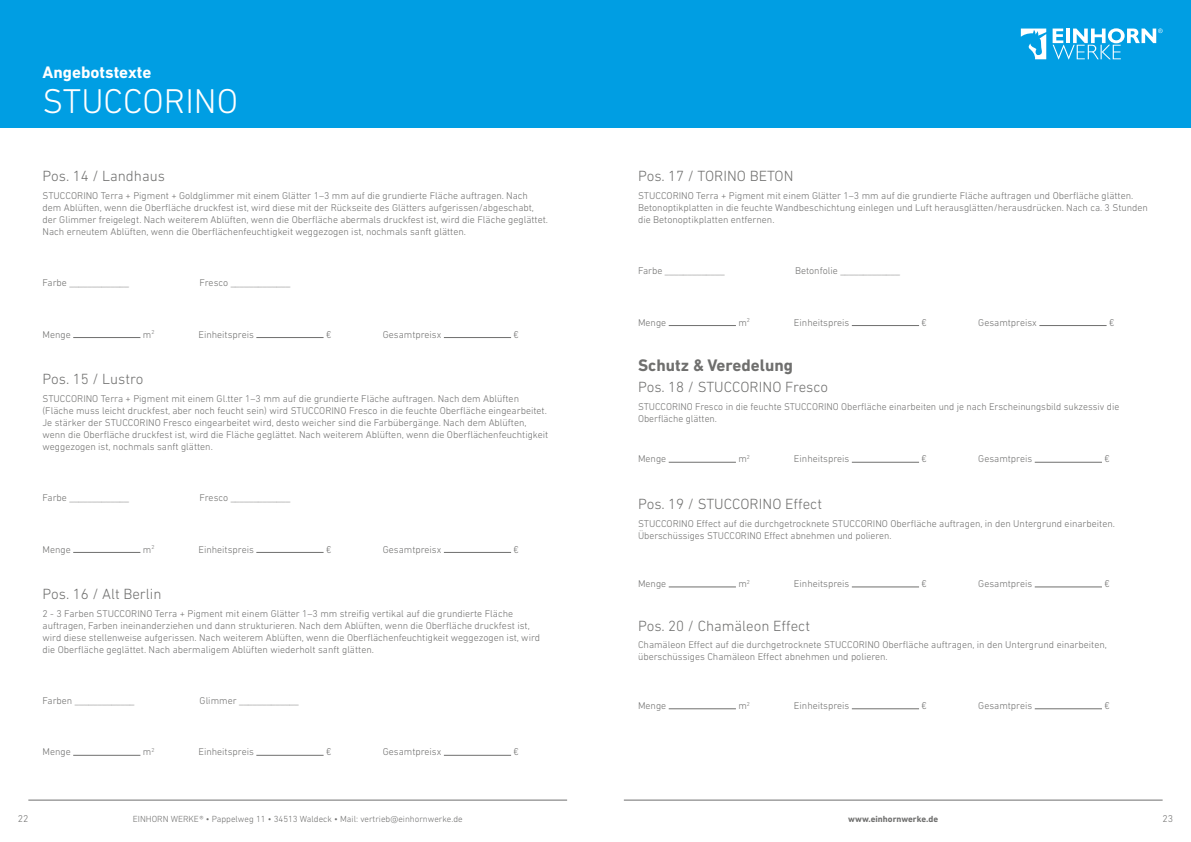
<style>
.page{position:relative;width:1191px;height:842px;background:#fff}
.page>*{position:absolute;margin:0;border:0;box-sizing:border-box;transform-origin:0 0}
.t1{font:300 35px "DIN Next LT Pro";color:#fff}
.t2{font:700 17px "DIN Next LT Pro";color:#6f6f6e}
.t3{font:700 17px "DIN Next LT Pro";color:#fff}
.t4{font:300 15px "DIN Next LT Pro";color:#6f6f6e}
.t5{font:300 10px/12px "DIN Next LT Pro";color:#6f6f6e}
.t6{font:300 9px "DIN Next LT Pro";color:#6f6f6e}
.t7{font:700 9px "DIN Next LT Pro";color:#6f6f6e}
</style>
<div class="page">
<hr style="left:624px;top:800px;width:538px;height:1px;background:#6f6f6e">
<hr style="left:28px;top:800px;width:539px;height:1px;background:#6f6f6e">
<div style="left:0;top:0;width:604px;height:128px;background:#009ee3"></div>
<hr style="left:73px;top:337px;width:67px;height:1px;background:#6f6f6e">
<hr style="left:256px;top:337px;width:67px;height:1px;background:#6f6f6e">
<hr style="left:444px;top:337px;width:67px;height:1px;background:#6f6f6e">
<hr style="left:73px;top:552px;width:67px;height:1px;background:#6f6f6e">
<hr style="left:256px;top:552px;width:67px;height:1px;background:#6f6f6e">
<hr style="left:444px;top:552px;width:67px;height:1px;background:#6f6f6e">
<hr style="left:73px;top:755px;width:67px;height:1px;background:#6f6f6e">
<hr style="left:256px;top:755px;width:67px;height:1px;background:#6f6f6e">
<hr style="left:444px;top:755px;width:67px;height:1px;background:#6f6f6e">
<div style="left:587px;top:0;width:604px;height:128px;background:#009ee3"></div>
<svg style="left:1020px;top:29px;width:26px;height:30px"></svg>
<svg style="left:1052px;top:28px;width:110px;height:31px"></svg>
<hr style="left:668px;top:325px;width:68px;height:1px;background:#6f6f6e">
<hr style="left:852px;top:325px;width:67px;height:1px;background:#6f6f6e">
<hr style="left:1039px;top:325px;width:67px;height:1px;background:#6f6f6e">
<hr style="left:668px;top:462px;width:68px;height:1px;background:#6f6f6e">
<hr style="left:852px;top:462px;width:67px;height:1px;background:#6f6f6e">
<hr style="left:1034px;top:462px;width:68px;height:1px;background:#6f6f6e">
<hr style="left:668px;top:587px;width:68px;height:1px;background:#6f6f6e">
<hr style="left:852px;top:587px;width:67px;height:1px;background:#6f6f6e">
<hr style="left:1034px;top:587px;width:68px;height:1px;background:#6f6f6e">
<hr style="left:668px;top:709px;width:68px;height:1px;background:#6f6f6e">
<hr style="left:852px;top:709px;width:67px;height:1px;background:#6f6f6e">
<hr style="left:1034px;top:709px;width:68px;height:1px;background:#6f6f6e">
<h2 class="t3" style="left:43px;top:63px;width:110px">Angebotstexte</h2>
<h1 class="t1" style="left:43px;top:81px;width:197px">STUCCORINO</h1>
<h3 class="t4" style="left:43px;top:168px;width:124px">Pos. 14 / Landhaus</h3>
<p class="t5" style="left:43px;top:189px;width:507px">STUCCORINO Terra + Pigment + Goldglimmer mit einem Glätter 1–3 mm auf die grundierte Fläche auftragen. Nach dem Ablüften, wenn die Oberfläche druckfest ist, wird diese mit der Rückseite des Glätters aufgerissen/abgeschabt, der Glimmer freigelegt. Nach weiterem Ablüften, wenn die Oberfläche abermals druckfest ist, wird die Fläche geglättet.<br>Nach erneutem Ablüften, wenn die Oberflächenfeuchtigkeit weggezogen ist, nochmals sanft glätten.</p>
<p class="t5" style="left:43px;top:277px;width:88px">Farbe _____________</p>
<p class="t5" style="left:200px;top:277px;width:92px">Fresco _____________</p>
<p class="t5" style="left:43px;top:328px;width:30px">Menge</p>
<p class="t5" style="left:143px;top:328px;width:13px">m<sup>2</sup></p>
<p class="t5" style="left:198px;top:328px;width:57px">Einheitspreis</p>
<p class="t5" style="left:326px;top:328px;width:7px">€</p>
<p class="t5" style="left:383px;top:328px;width:60px">Gesamtpreisx</p>
<p class="t5" style="left:513px;top:328px;width:7px">€</p>
<h3 class="t4" style="left:43px;top:370px;width:102px">Pos. 15 / Lustro</h3>
<p class="t5" style="left:43px;top:392px;width:507px">STUCCORINO Terra + Pigment mit einem Gl.tter 1–3 mm auf die grundierte Fläche auftragen. Nach dem Ablüften (Fläche muss leicht druckfest, aber noch feucht sein) wird STUCCORINO Fresco in die feuchte Oberfläche eingearbeitet.<br>Je stärker der STUCCORINO Fresco eingearbeitet wird, desto weicher sind die Farbübergänge. Nach dem Ablüften, wenn die Oberfläche druckfest ist, wird die Fläche geglättet. Nach weiterem Ablüften, wenn die Oberflächenfeuchtigkeit weggezogen ist, nochmals sanft glätten.</p>
<p class="t5" style="left:43px;top:492px;width:88px">Farbe _____________</p>
<p class="t5" style="left:200px;top:492px;width:92px">Fresco _____________</p>
<p class="t5" style="left:43px;top:543px;width:30px">Menge</p>
<p class="t5" style="left:143px;top:543px;width:13px">m<sup>2</sup></p>
<p class="t5" style="left:198px;top:543px;width:57px">Einheitspreis</p>
<p class="t5" style="left:326px;top:543px;width:7px">€</p>
<p class="t5" style="left:383px;top:543px;width:60px">Gesamtpreisx</p>
<p class="t5" style="left:513px;top:543px;width:7px">€</p>
<h3 class="t4" style="left:43px;top:585px;width:120px">Pos. 16 / Alt Berlin</h3>
<p class="t5" style="left:43px;top:607px;width:499px">2 - 3 Farben STUCCORINO Terra + Pigment mit einem Glätter 1–3 mm streifig vertikal auf die grundierte Fläche auftragen, Farben ineinanderziehen und dann strukturieren. Nach dem Ablüften, wenn die Oberfläche druckfest ist, wird diese stellenweise aufgerissen. Nach weiterem Ablüften, wenn die Oberflächenfeuchtigkeit weggezogen ist, wird die Oberfläche geglättet. Nach abermaligem Ablüften wiederholt sanft glätten.</p>
<p class="t5" style="left:43px;top:695px;width:93px">Farben _____________</p>
<p class="t5" style="left:200px;top:695px;width:101px">Glimmer _____________</p>
<p class="t5" style="left:43px;top:746px;width:30px">Menge</p>
<p class="t5" style="left:143px;top:746px;width:13px">m<sup>2</sup></p>
<p class="t5" style="left:198px;top:746px;width:57px">Einheitspreis</p>
<p class="t5" style="left:326px;top:746px;width:7px">€</p>
<p class="t5" style="left:383px;top:746px;width:60px">Gesamtpreisx</p>
<p class="t5" style="left:513px;top:746px;width:7px">€</p>
<h3 class="t4" style="left:638px;top:168px;width:157px">Pos. 17 / TORINO BETON</h3>
<p class="t5" style="left:638px;top:189px;width:511px">STUCCORINO Terra + Pigment mit einem Glätter 1–3 mm auf die grundierte Fläche auftragen und Oberfläche glätten.<br>Betonoptikplatten in die feuchte Wandbeschichtung einlegen und Luft herausglätten/herausdrücken. Nach ca. 3 Stunden die Betonoptikplatten entfernen.</p>
<p class="t5" style="left:638px;top:265px;width:88px">Farbe _____________</p>
<p class="t5" style="left:795px;top:265px;width:106px">Betonfolie _____________</p>
<p class="t5" style="left:638px;top:316px;width:30px">Menge</p>
<p class="t5" style="left:738px;top:316px;width:13px">m<sup>2</sup></p>
<p class="t5" style="left:794px;top:316px;width:57px">Einheitspreis</p>
<p class="t5" style="left:921px;top:316px;width:7px">€</p>
<p class="t5" style="left:978px;top:316px;width:60px">Gesamtpreisx</p>
<p class="t5" style="left:1109px;top:316px;width:7px">€</p>
<h2 class="t2" style="left:638px;top:356px;width:156px">Schutz &amp; Veredelung</h2>
<h3 class="t4" style="left:638px;top:378px;width:192px">Pos. 18 / STUCCORINO Fresco</h3>
<p class="t5" style="left:638px;top:400px;width:483px">STUCCORINO Fresco in die feuchte STUCCORINO Oberfläche einarbeiten und je nach Erscheinungsbild sukzessiv die<br>Oberfläche glätten.</p>
<p class="t5" style="left:638px;top:453px;width:30px">Menge</p>
<p class="t5" style="left:738px;top:453px;width:13px">m<sup>2</sup></p>
<p class="t5" style="left:794px;top:453px;width:57px">Einheitspreis</p>
<p class="t5" style="left:921px;top:453px;width:7px">€</p>
<p class="t5" style="left:978px;top:453px;width:55px">Gesamtpreis</p>
<p class="t5" style="left:1104px;top:453px;width:7px">€</p>
<h3 class="t4" style="left:638px;top:495px;width:185px">Pos. 19 / STUCCORINO Effect</h3>
<p class="t5" style="left:638px;top:517px;width:478px">STUCCORINO Effect auf die durchgetrocknete STUCCORINO Oberfläche auftragen, in den Untergrund einarbeiten.<br>Überschüssiges STUCCORINO Effect abnehmen und polieren.</p>
<p class="t5" style="left:638px;top:578px;width:30px">Menge</p>
<p class="t5" style="left:738px;top:578px;width:13px">m<sup>2</sup></p>
<p class="t5" style="left:794px;top:578px;width:57px">Einheitspreis</p>
<p class="t5" style="left:921px;top:578px;width:7px">€</p>
<p class="t5" style="left:978px;top:578px;width:55px">Gesamtpreis</p>
<p class="t5" style="left:1104px;top:578px;width:7px">€</p>
<h3 class="t4" style="left:638px;top:617px;width:173px">Pos. 20 / Chamäleon Effect</h3>
<p class="t5" style="left:638px;top:639px;width:470px">Chamäleon Effect auf die durchgetrocknete STUCCORINO Oberfläche auftragen, in den Untergrund einarbeiten, überschüssiges Chamäleon Effect abnehmen und polieren.</p>
<p class="t5" style="left:638px;top:699px;width:30px">Menge</p>
<p class="t5" style="left:738px;top:699px;width:13px">m<sup>2</sup></p>
<p class="t5" style="left:794px;top:699px;width:57px">Einheitspreis</p>
<p class="t5" style="left:921px;top:699px;width:7px">€</p>
<p class="t5" style="left:978px;top:699px;width:55px">Gesamtpreis</p>
<p class="t5" style="left:1104px;top:699px;width:7px">€</p>
<p class="t5" style="left:18px;top:813px;width:12px">22</p>
<p class="t6" style="left:133px;top:813px;width:331px">EINHORN WERKE® • Pappelweg 11 • 34513 Waldeck • Mail: vertrieb@einhornwerke.de</p>
<p class="t7" style="left:848px;top:813px;width:91px">www.einhornwerke.de</p>
<p class="t5" style="left:1162px;top:813px;width:12px">23</p>
</div>
